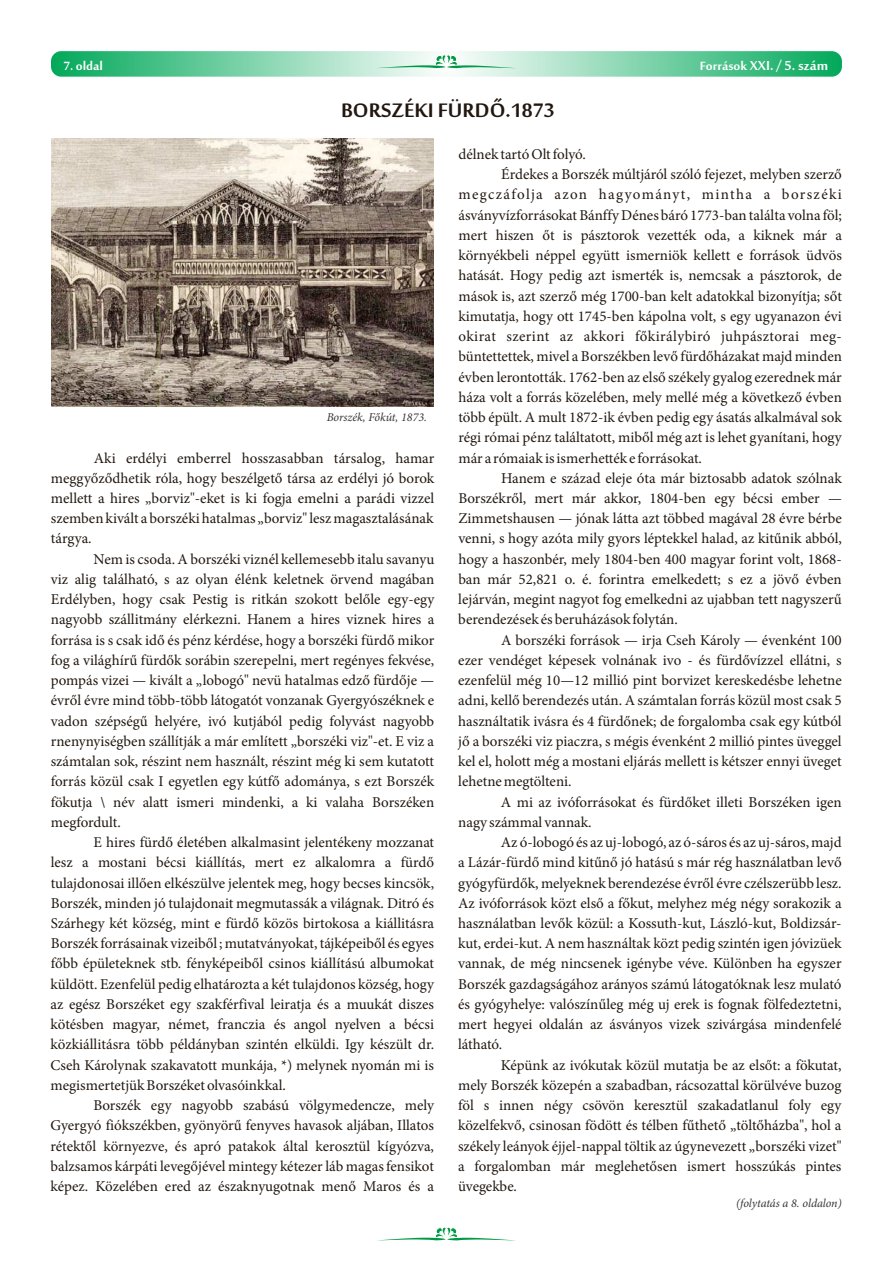
<style>
.page{position:relative;width:893px;height:1263px;background:#fff}
.page>*{position:absolute;margin:0;border:0;box-sizing:border-box;transform-origin:0 0}
.t1{font:700 27px "Sakkal Majalla";color:#21170f}
.t2{font:700 18px "Sakkal Majalla";color:#fff}
.t3{font:700 16.5px "Sakkal Majalla";color:#fff}
.t4{font:15px "Minion Pro";color:#21170f}
.t5{font:15px "Minion Pro";letter-spacing:.025em;color:#21170f}
.t6{font:15px "Minion Pro";letter-spacing:.09em;color:#21170f}
.t7{font:italic 12px "Minion Pro";letter-spacing:-.005em;color:#383336}
.s1{font-size:16.5px}
</style>
<div class="page">
<svg style="left:51px;top:51px;width:791px;height:26px;background:#78d0a6"></svg>
<svg style="left:376px;top:54px;width:140px;height:14px"></svg>
<svg style="left:383px;top:1227px;width:126px;height:13px"></svg>
<img style="left:51px;top:138px;width:383px;height:268px">
<p class="t3" style="left:63px;top:58px;width:41px">7. oldal</p>
<p class="t2" style="left:700px;top:57px;width:130px"><span class="s1">Források</span> XXI. / 5. szám</p>
<h1 class="t1" style="left:341px;top:99px;width:215px">BORSZÉKI FÜRDŐ.1873</h1>
<p class="t7" style="left:327px;top:412px;width:102px">Borszék, Főkút, 1873.</p>
<p class="t4" style="left:458px;top:148px;width:129px">délnek tartó Olt folyó.</p>
<p class="t4" style="left:501px;top:168px;width:342px">Érdekes a Borszék múltjáról szóló fejezet, melyben szerző</p>
<p class="t6" style="left:458px;top:189px;width:385px">megczáfolja azon hagyományt, mintha a borszéki</p>
<p class="t4" style="left:458px;top:209px;width:385px">ásványvízforrásokat Bánffy Dénes báró 1773-ban találta volna föl;</p>
<p class="t4" style="left:458px;top:229px;width:385px">mert hiszen őt is pásztorok vezették oda, a kiknek már a</p>
<p class="t4" style="left:458px;top:249px;width:385px">környékbeli néppel együtt ismerniök kellett e források üdvös</p>
<p class="t4" style="left:458px;top:269px;width:385px">hatását. Hogy pedig azt ismerték is, nemcsak a pásztorok, de</p>
<p class="t4" style="left:458px;top:290px;width:385px">mások is, azt szerző még 1700-ban kelt adatokkal bizonyítja; sőt</p>
<p class="t4" style="left:458px;top:310px;width:385px">kimutatja, hogy ott 1745-ben kápolna volt, s egy ugyanazon évi</p>
<p class="t5" style="left:458px;top:330px;width:385px">okirat szerint az akkori főkirálybiró juhpásztorai meg-</p>
<p class="t4" style="left:458px;top:350px;width:385px">büntettettek, mivel a Borszékben levő fürdőházakat majd minden</p>
<p class="t4" style="left:458px;top:371px;width:385px">évben lerontották. 1762-ben az első székely gyalog ezerednek már</p>
<p class="t4" style="left:458px;top:391px;width:385px">háza volt a forrás közelében, mely mellé még a következő évben</p>
<p class="t4" style="left:458px;top:411px;width:385px">több épült. A mult 1872-ik évben pedig egy ásatás alkalmával sok</p>
<p class="t4" style="left:458px;top:431px;width:385px">régi római pénz találtatott, miből még azt is lehet gyanítani, hogy</p>
<p class="t4" style="left:94px;top:452px;width:342px">Aki erdélyi emberrel hosszasabban társalog, hamar</p>
<p class="t4" style="left:458px;top:452px;width:245px">már a rómaiak is ismerhették e forrásokat.</p>
<p class="t4" style="left:51px;top:472px;width:385px">meggyőződhetik róla, hogy beszélgető társa az erdélyi jó borok</p>
<p class="t4" style="left:501px;top:472px;width:342px">Hanem e század eleje óta már biztosabb adatok szólnak</p>
<p class="t4" style="left:51px;top:492px;width:385px">mellett a hires „borviz"-eket is ki fogja emelni a parádi vizzel</p>
<p class="t4" style="left:458px;top:492px;width:385px">Borszékről, mert már akkor, 1804-ben egy bécsi ember —</p>
<p class="t4" style="left:51px;top:512px;width:384px">szemben kivált a borszéki hatalmas „borviz" lesz magasztalásának</p>
<p class="t4" style="left:458px;top:512px;width:385px">Zimmetshausen — jónak látta azt többed magával 28 évre bérbe</p>
<p class="t4" style="left:51px;top:533px;width:42px">tárgya.</p>
<p class="t4" style="left:458px;top:533px;width:385px">venni, s hogy azóta mily gyors léptekkel halad, az kitűnik abból,</p>
<p class="t4" style="left:94px;top:553px;width:342px">Nem is csoda. A borszéki viznél kellemesebb italu savanyu</p>
<p class="t4" style="left:458px;top:553px;width:385px">hogy a haszonbér, mely 1804-ben 400 magyar forint volt, 1868-</p>
<p class="t4" style="left:51px;top:573px;width:385px">viz alig található, s az olyan élénk keletnek örvend magában</p>
<p class="t4" style="left:458px;top:573px;width:385px">ban már 52,821 o. é. forintra emelkedett; s ez a jövő évben</p>
<p class="t4" style="left:51px;top:593px;width:385px">Erdélyben, hogy csak Pestig is ritkán szokott belőle egy-egy</p>
<p class="t4" style="left:458px;top:593px;width:385px">lejárván, megint nagyot fog emelkedni az ujabban tett nagyszerű</p>
<p class="t4" style="left:51px;top:613px;width:385px">nagyobb szállitmány elérkezni. Hanem a hires viznek hires a</p>
<p class="t4" style="left:458px;top:613px;width:221px">berendezések és beruházások folytán.</p>
<p class="t4" style="left:51px;top:634px;width:385px">forrása is s csak idő és pénz kérdése, hogy a borszéki fürdő mikor</p>
<p class="t4" style="left:501px;top:634px;width:342px">A borszéki források — irja Cseh Károly — évenként 100</p>
<p class="t4" style="left:51px;top:654px;width:385px">fog a világhírű fürdők sorábin szerepelni, mert regényes fekvése,</p>
<p class="t4" style="left:458px;top:654px;width:385px">ezer vendéget képesek volnának ivo - és fürdővízzel ellátni, s</p>
<p class="t4" style="left:51px;top:674px;width:385px">pompás vizei — kivált a „lobogó" nevü hatalmas edző fürdője —</p>
<p class="t4" style="left:458px;top:674px;width:385px">ezenfelül még 10—12 millió pint borvizet kereskedésbe lehetne</p>
<p class="t4" style="left:51px;top:694px;width:385px">évről évre mind több-több látogatót vonzanak Gyergyószéknek e</p>
<p class="t4" style="left:458px;top:694px;width:385px">adni, kellő berendezés után. A számtalan forrás közül most csak 5</p>
<p class="t4" style="left:51px;top:715px;width:385px">vadon szépségű helyére, ivó kutjából pedig folyvást nagyobb</p>
<p class="t4" style="left:458px;top:715px;width:385px">használtatik ivásra és 4 fürdőnek; de forgalomba csak egy kútból</p>
<p class="t4" style="left:51px;top:735px;width:385px">rnenynyiségben szállítják a már említett „borszéki viz"-et. E viz a</p>
<p class="t4" style="left:458px;top:735px;width:385px">jő a borszéki viz piaczra, s mégis évenként 2 millió pintes üveggel</p>
<p class="t4" style="left:51px;top:755px;width:385px">számtalan sok, részint nem használt, részint még ki sem kutatott</p>
<p class="t4" style="left:458px;top:755px;width:385px">kel el, holott még a mostani eljárás mellett is kétszer ennyi üveget</p>
<p class="t4" style="left:51px;top:775px;width:385px">forrás közül csak I egyetlen egy kútfő adománya, s ezt Borszék</p>
<p class="t4" style="left:458px;top:775px;width:115px">lehetne megtölteni.</p>
<p class="t4" style="left:51px;top:796px;width:385px">fökutja \ név alatt ismeri mindenki, a ki valaha Borszéken</p>
<p class="t4" style="left:501px;top:796px;width:342px">A mi az ivóforrásokat és fürdőket illeti Borszéken igen</p>
<p class="t4" style="left:51px;top:816px;width:72px">megfordult.</p>
<p class="t4" style="left:458px;top:816px;width:135px">nagy számmal vannak.</p>
<p class="t4" style="left:93px;top:836px;width:342px">E hires fürdő életében alkalmasint jelentékeny mozzanat</p>
<p class="t4" style="left:501px;top:836px;width:342px">Az ó-lobogó és az uj-lobogó, az ó-sáros és az uj-sáros, majd</p>
<p class="t4" style="left:51px;top:856px;width:385px">lesz a mostani bécsi kiállítás, mert ez alkalomra a fürdő</p>
<p class="t4" style="left:458px;top:856px;width:385px">a Lázár-fürdő mind kitűnő jó hatású s már rég használatban levő</p>
<p class="t4" style="left:51px;top:877px;width:385px">tulajdonosai illően elkészülve jelentek meg, hogy becses kincsök,</p>
<p class="t4" style="left:458px;top:877px;width:385px">gyógyfürdők, melyeknek berendezése évről évre czélszerübb lesz.</p>
<p class="t4" style="left:51px;top:897px;width:385px">Borszék, minden jó tulajdonait megmutassák a világnak. Ditró és</p>
<p class="t4" style="left:458px;top:897px;width:385px">Az ivóforrások közt első a főkut, melyhez még négy sorakozik a</p>
<p class="t4" style="left:51px;top:917px;width:385px">Szárhegy két község, mint e fürdő közös birtokosa a kiállitásra</p>
<p class="t4" style="left:458px;top:917px;width:385px">használatban levők közül: a Kossuth-kut, László-kut, Boldizsár-</p>
<p class="t4" style="left:51px;top:937px;width:385px">Borszék forrásainak vizeiből ; mutatványokat, tájképeiből és egyes</p>
<p class="t4" style="left:458px;top:937px;width:385px">kut, erdei-kut. A nem használtak közt pedig szintén igen jóvizüek</p>
<p class="t4" style="left:51px;top:957px;width:385px">főbb épületeknek stb. fényképeiből csinos kiállítású albumokat</p>
<p class="t4" style="left:458px;top:957px;width:385px">vannak, de még nincsenek igénybe véve. Különben ha egyszer</p>
<p class="t4" style="left:51px;top:978px;width:385px">küldött. Ezenfelül pedig elhatározta a két tulajdonos község, hogy</p>
<p class="t4" style="left:458px;top:978px;width:385px">Borszék gazdagságához arányos számú látogatóknak lesz mulató</p>
<p class="t4" style="left:51px;top:998px;width:385px">az egész Borszéket egy szakférfival leiratja és a muukát diszes</p>
<p class="t4" style="left:458px;top:998px;width:385px">és gyógyhelye: valószínűleg még uj erek is fognak fölfedeztetni,</p>
<p class="t4" style="left:51px;top:1018px;width:385px">kötésben magyar, német, franczia és angol nyelven a bécsi</p>
<p class="t4" style="left:458px;top:1018px;width:385px">mert hegyei oldalán az ásványos vizek szivárgása mindenfelé</p>
<p class="t4" style="left:51px;top:1038px;width:385px">közkiállitásra több példányban szintén elküldi. Igy készült dr.</p>
<p class="t4" style="left:458px;top:1038px;width:46px">látható.</p>
<p class="t4" style="left:51px;top:1059px;width:385px">Cseh Károlynak szakavatott munkája, *) melynek nyomán mi is</p>
<p class="t4" style="left:501px;top:1059px;width:342px">Képünk az ivókutak közül mutatja be az elsőt: a fökutat,</p>
<p class="t4" style="left:51px;top:1079px;width:237px">megismertetjük Borszéket olvasóinkkal.</p>
<p class="t4" style="left:458px;top:1079px;width:385px">mely Borszék közepén a szabadban, rácsozattal körülvéve buzog</p>
<p class="t4" style="left:93px;top:1099px;width:342px">Borszék egy nagyobb szabású völgymedencze, mely</p>
<p class="t4" style="left:458px;top:1099px;width:385px">föl s innen négy csövön keresztül szakadatlanul foly egy</p>
<p class="t4" style="left:51px;top:1119px;width:385px">Gyergyó fiókszékben, gyönyörű fenyves havasok aljában, Illatos</p>
<p class="t4" style="left:458px;top:1119px;width:385px">közelfekvő, csinosan födött és télben fűthető „töltőházba", hol a</p>
<p class="t4" style="left:51px;top:1140px;width:385px">rétektől környezve, és apró patakok által kerosztül kígyózva,</p>
<p class="t4" style="left:458px;top:1140px;width:385px">székely leányok éjjel-nappal töltik az úgynevezett „borszéki vizet"</p>
<p class="t4" style="left:51px;top:1160px;width:385px">balzsamos kárpáti levegőjével mintegy kétezer láb magas fensikot</p>
<p class="t4" style="left:458px;top:1160px;width:385px">a forgalomban már meglehetősen ismert hosszúkás pintes</p>
<p class="t4" style="left:51px;top:1180px;width:385px">képez. Közelében ered az északnyugotnak menő Maros és a</p>
<p class="t4" style="left:458px;top:1180px;width:61px">üvegekbe.</p>
<p class="t7" style="left:736px;top:1198px;width:107px">(folytatás a 8. oldalon)</p>
</div>
